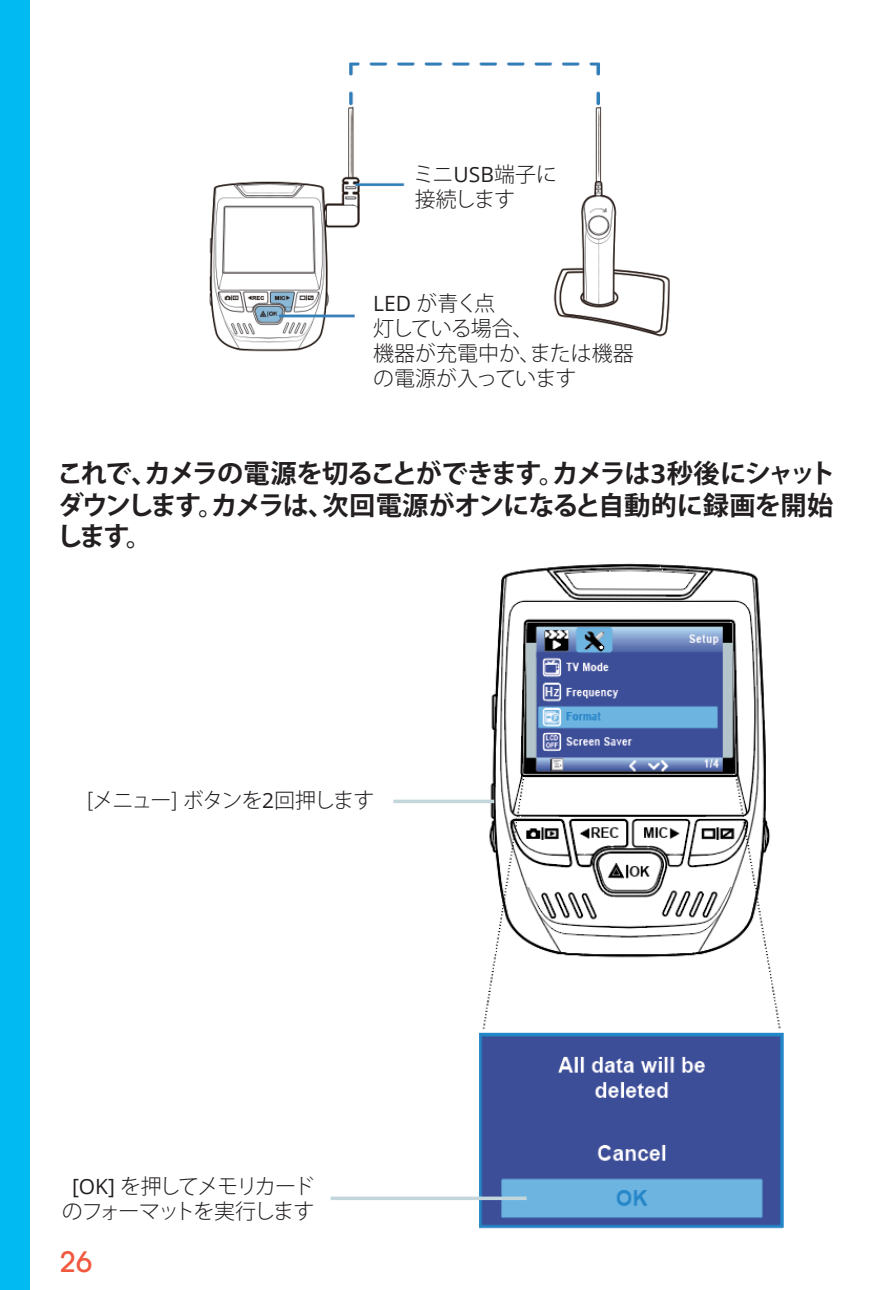
<style>
.page{position:relative;width:893px;height:1290px;background:#fff}
.page>*{position:absolute;margin:0;border:0;box-sizing:border-box;transform-origin:0 0}
.t1{font:500 31.5px "All Round Gothic W01";color:#f0593e}
.t2{font:700 26.25px/31.5px "Koz Go Pr 6 N";letter-spacing:-.065em;color:#231f20;text-align:justify}
.t3{font:300 21px/25.2px "Koz Go Pr 6 N";letter-spacing:-.04em;color:#231f20}
.t4{font:300 21px/25.2px "Koz Go Pr 6 N";letter-spacing:-.09em;color:#231f20;text-align:center}
.t5{font:300 21px/25.2px "Koz Go Pr 6 N";color:#231f20}
.t6{font:300 21px "Koz Go Pr 6 N";letter-spacing:-.07em;color:#231f20}
.s1{font-family:"Open Sans";font-weight:400}
.s2{font-family:"Open Sans"}
</style>
<div class="page">
<img style="left:437px;top:563px;width:347px;height:666px">
<hr style="left:393px;top:800px;width:101px;height:3px;background:#c3d6dc">
<svg style="left:331px;top:1196px;width:196px;height:4px"></svg>
<img style="left:209px;top:62px;width:461px;height:290px">
<div style="left:407px;top:123px;width:166px;height:115px;background:#fff"></div>
<div style="left:359px;top:294px;width:188px;height:161px;background:#fff"></div>
<div style="left:0;top:0;width:30px;height:1290px;background:#00baf1"></div>
<p class="t3" style="left:413px;top:162px;width:145px">ミニ<span class="s1">USB</span>端子に接続します</p>
<p class="t3" style="left:373px;top:291px;width:123px"><span class="s1">LED</span> が青く点</p>
<p class="t3" style="left:373px;top:316px;width:162px">灯している場合、</p>
<p class="t5" style="left:373px;top:341px;width:262px">機器が充電中か、または機器の電源が入っています</p>
<p class="t2" style="left:56px;top:458px;width:781px">これで、カメラの電源を切ることができます。カメラは<span class="s2">3</span>秒後にシャットダウンします。カメラは、次回電源がオンになると自動的に録画を開始します。</p>
<p class="t6" style="left:87px;top:788px;width:289px">[メニュー] ボタンを<span class="s1">2</span>回押します</p>
<p class="t4" style="left:62px;top:1174px;width:254px"><span class="s1">[OK]</span> を押してメモリカードのフォーマットを実行します</p>
<p class="t1" style="left:60px;top:1243px;width:34px">26</p>
</div>
